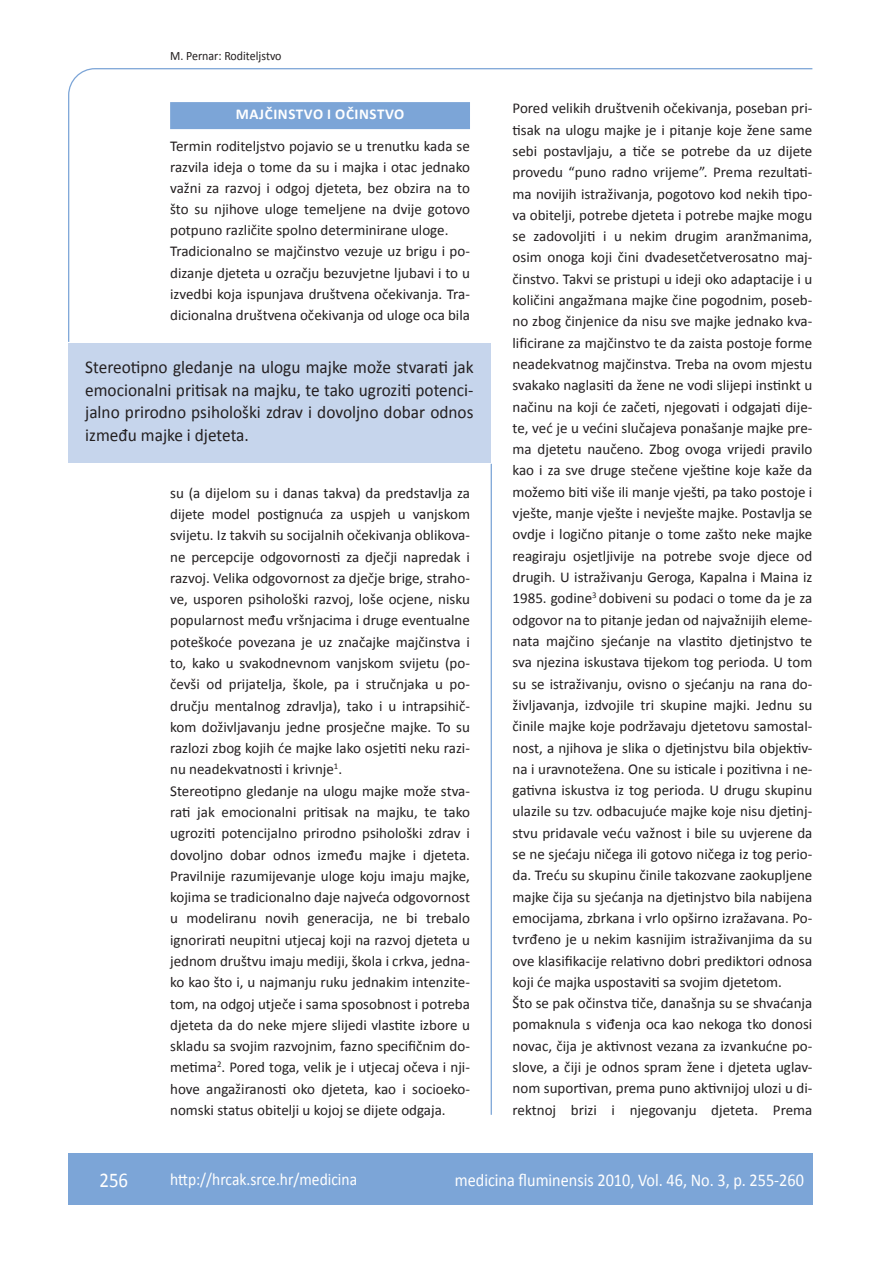
<style>
.page{position:relative;width:889px;height:1268px;background:#fff}
.page>*{position:absolute;margin:0;border:0;box-sizing:border-box;transform-origin:0 0}
.t1{font:21px "Calibri";color:#fff;scale:.9 1}
.t2{font:18px/22.5px "Calibri";color:#231f20;text-align:justify;scale:.96 1}
.t3{font:18px "Calibri";color:#fff;scale:.9 1}
.t4{font:17.25px "Calibri";color:#fff;scale:.9 1}
.t5{font:15px/21.3px "Calibri";color:#231f20}
.t6{font:700 15px "Calibri";letter-spacing:.04em;color:#fff}
.t7{font:12.75px "Calibri";color:#231f20;scale:.94 1}
</style>
<div class="page">
<svg style="left:68px;top:68px;width:745px;height:274px"></svg>
<hr style="left:490px;top:463px;width:2px;height:651px;background:#7ca5d7">
<div style="left:68px;top:1152px;width:744px;height:51px;background:#7ca5d7"></div>
<div style="left:170px;top:102px;width:300px;height:27px;background:#7ca5d7"></div>
<div style="left:68px;top:342px;width:423px;height:120px;background:#c6d5ec"></div>
<p class="t7" style="left:170px;top:47px;width:120px">M. Pernar: Roditeljstvo</p>
<p class="t6" style="left:236px;top:105px;width:170px">MAJČINSTVO I OČINSTVO</p>
<p class="t5" style="left:170px;top:135px;width:301px">Termin roditeljstvo pojavio se u trenutku kada se razvila ideja o tome da su i majka i otac jednako važni za razvoj i odgoj djeteta, bez obzira na to što su njihove uloge temeljene na dvije gotovo potpuno različite spolno determinirane uloge.<br>Tradicionalno se majčinstvo vezuje uz brigu i po&shy;dizanje djeteta u ozračju bezuvjetne ljubavi i to u izvedbi koja ispunjava društvena očekivanja. Tra&shy;dicionalna društvena očekivanja od uloge oca bila</p>
<p class="t2" style="left:85px;top:355px;width:406px">Stereotipno gledanje na ulogu majke može stvarati jak emocionalni pritisak na majku, te tako ugroziti potenci&shy;jalno prirodno psihološki zdrav i dovoljno dobar odnos između majke i djeteta.</p>
<p class="t5" style="left:170px;top:481px;width:301px">su (a dijelom su i danas takva) da predstavlja za dijete model postignuća za uspjeh u vanjskom svijetu. Iz takvih su socijalnih očekivanja oblikova&shy;ne percepcije odgovornosti za dječji napredak i razvoj. Velika odgovornost za dječje brige, straho&shy;ve, usporen psihološki razvoj, loše ocjene, nisku popularnost među vršnjacima i druge eventualne poteškoće povezana je uz značajke majčinstva i to, kako u svakodnevnom vanjskom svijetu (po&shy;čevši od prijatelja, škole, pa i stručnjaka u po&shy;dručju mentalnog zdravlja), tako i u intrapsihič&shy;kom doživljavanju jedne prosječne majke. To su razlozi zbog kojih će majke lako osjetiti neku razi&shy;nu neadekvatnosti i krivnje<sup>1</sup>.<br>Stereotipno gledanje na ulogu majke može stva&shy;rati jak emocionalni pritisak na majku, te tako ugroziti potencijalno prirodno psihološki zdrav i dovoljno dobar odnos između majke i djeteta.<br>Pravilnije razumijevanje uloge koju imaju majke, kojima se tradicionalno daje najveća odgovornost u modeliranu novih generacija, ne bi trebalo ignorirati neupitni utjecaj koji na razvoj djeteta u jednom društvu imaju mediji, škola i crkva, jedna&shy;ko kao što i, u najmanju ruku jednakim intenzite&shy;tom, na odgoj utječe i sama sposobnost i potreba djeteta da do neke mjere slijedi vlastite izbore u skladu sa svojim razvojnim, fazno specifičnim do&shy;metima<sup>2</sup>. Pored toga, velik je i utjecaj očeva i nji&shy;hove angažiranosti oko djeteta, kao i socioeko&shy;nomski status obitelji u kojoj se dijete odgaja.</p>
<p class="t5" style="left:512px;top:97px;width:301px">Pored velikih društvenih očekivanja, poseban pri&shy;tisak na ulogu majke je i pitanje koje žene same sebi postavljaju, a tiče se potrebe da uz dijete provedu “puno radno vrijeme”. Prema rezultati&shy;ma novijih istraživanja, pogotovo kod nekih tipo&shy;va obitelji, potrebe djeteta i potrebe majke mogu se zadovoljiti i u nekim drugim aranžmanima, osim onoga koji čini dvadesetčetverosatno maj&shy;činstvo. Takvi se pristupi u ideji oko adaptacije i u količini angažmana majke čine pogodnim, poseb&shy;no zbog činjenice da nisu sve majke jednako kva&shy;lificirane za majčinstvo te da zaista postoje forme neadekvatnog majčinstva. Treba na ovom mjestu svakako naglasiti da žene ne vodi slijepi instinkt u načinu na koji će začeti, njegovati i odgajati dije&shy;te, već je u većini slučajeva ponašanje majke pre&shy;ma djetetu naučeno. Zbog ovoga vrijedi pravilo kao i za sve druge stečene vještine koje kaže da možemo biti više ili manje vješti, pa tako postoje i vješte, manje vješte i nevješte majke. Postavlja se ovdje i logično pitanje o tome zašto neke majke reagiraju osjetljivije na potrebe svoje djece od drugih. U istraživanju Geroga, Kapalna i Maina iz 1985. godine<sup>3</sup> dobiveni su podaci o tome da je za odgovor na to pitanje jedan od najvažnijih eleme&shy;nata majčino sjećanje na vlastito djetinjstvo te sva njezina iskustava tijekom tog perioda. U tom su se istraživanju, ovisno o sjećanju na rana do&shy;življavanja, izdvojile tri skupine majki. Jednu su činile majke koje podržavaju djetetovu samostal&shy;nost, a njihova je slika o djetinjstvu bila objektiv&shy;na i uravnotežena. One su isticale i pozitivna i ne&shy;gativna iskustva iz tog perioda. U drugu skupinu ulazile su tzv. odbacujuće majke koje nisu djetinj&shy;stvu pridavale veću važnost i bile su uvjerene da se ne sjećaju ničega ili gotovo ničega iz tog perio&shy;da. Treću su skupinu činile takozvane zaokupljene majke čija su sjećanja na djetinjstvo bila nabijena emocijama, zbrkana i vrlo opširno izražavana. Po&shy;tvrđeno je u nekim kasnijim istraživanjima da su ove klasifikacije relativno dobri prediktori odnosa koji će majka uspostaviti sa svojim djetetom.<br>Što se pak očinstva tiče, današnja su se shvaćanja pomaknula s viđenja oca kao nekoga tko donosi novac, čija je aktivnost vezana za izvankućne po&shy;slove, a čiji je odnos spram žene i djeteta uglav&shy;nom suportivan, prema puno aktivnijoj ulozi u di&shy;rektnoj brizi i njegovanju djeteta. Prema</p>
<h1 class="t1" style="left:99px;top:1166px;width:33px">256</h1>
<p class="t4" style="left:170px;top:1167px;width:209px">http://hrcak.srce.hr/medicina</p>
<p class="t3" style="left:455px;top:1168px;width:389px">medicina fluminensis 2010, Vol. 46, No. 3, p. 255-260</p>
</div>
